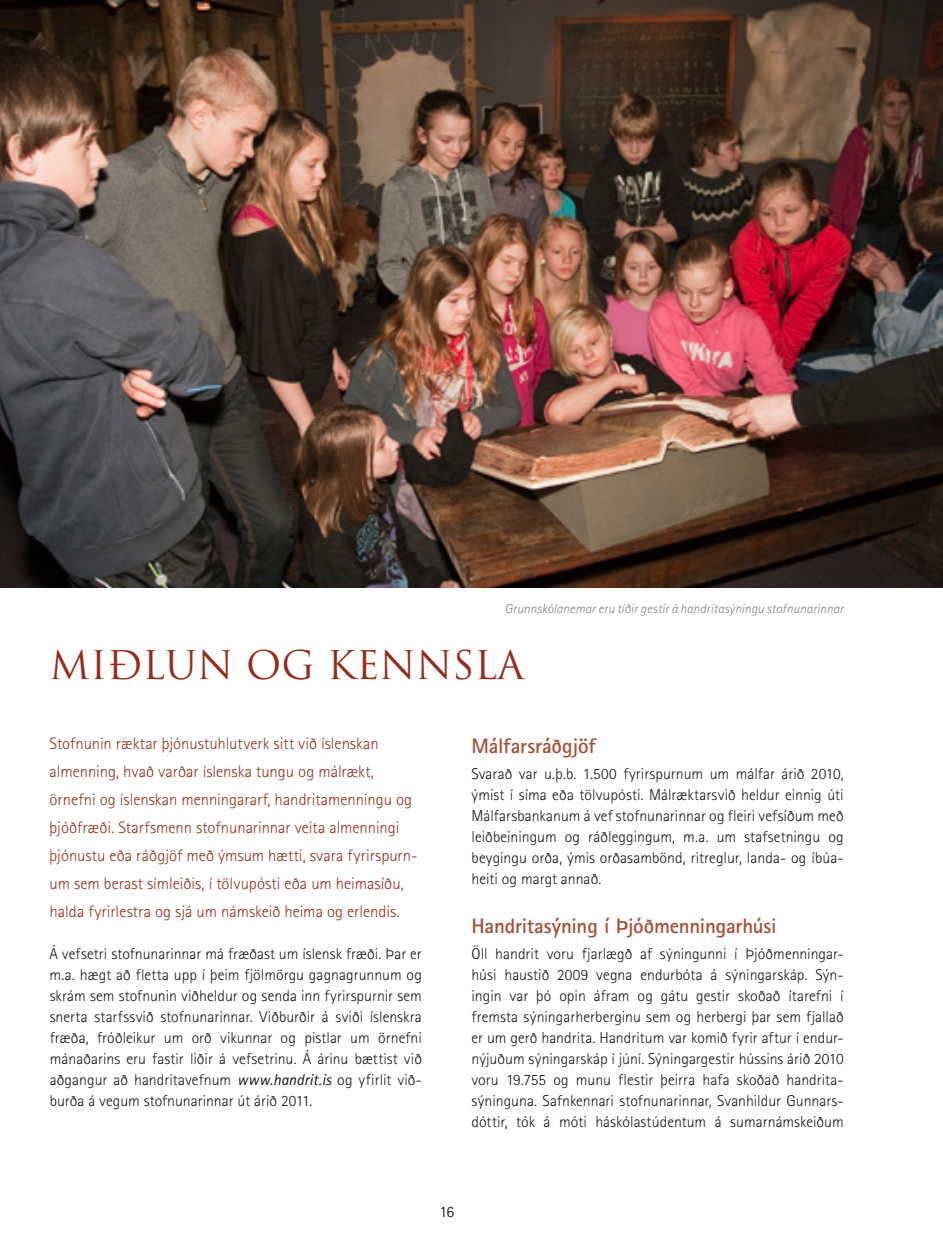
<style>
.page{position:relative;width:943px;height:1241px;background:#fff}
.page>*{position:absolute;margin:0;border:0;box-sizing:border-box;transform-origin:0 0}
.t1{font:38.5px "Trajan";color:#952d1d}
.t2{font:700 21px "Rotis Sans Serif";letter-spacing:-.01em;color:#a54e37}
.t3{font:300 16.62px/28px "Rotis Sans Serif";color:#952d1d}
.t4{font:300 15.75px/21px "Rotis Sans Serif";color:#131413;text-align:justify}
.t5{font:300 15.75px "Rotis Sans Serif";color:#000}
.t6{font:italic 300 13.12px "Rotis Sans Serif";letter-spacing:.005em;color:#818181}
.s1{font-weight:400;font-style:italic}
</style>
<div class="page">
<img style="left:0;top:0;width:943px;height:588px">
<p class="t6" style="left:505px;top:600px;width:340px">Grunnskólanemar eru tíðir gestir á handritasýningu stofnunarinnar</p>
<h1 class="t1" style="left:50px;top:642px;width:476px">MIÐLUN OG KENNSLA</h1>
<p class="t3" style="left:50px;top:729px;width:369px">Stofnunin ræktar þjónustuhlutverk sitt við íslenskan almenning, hvað varðar íslenska tungu og málrækt, örnefni og íslenskan menningararf, handritamenningu og þjóðfræði. Starfsmenn stofnunarinnar veita almenningi þjónustu eða ráðgjöf með ýmsum hætti, svara fyrirspurn&shy;um sem berast símleiðis, í tölvupósti eða um heimasíðu, halda fyrirlestra og sjá um námskeið heima og erlendis.</p>
<p class="t4" style="left:50px;top:942px;width:374px">Á vefsetri stofnunarinnar má fræðast um íslensk fræði. Þar er m.a. hægt að fletta upp í þeim fjölmörgu gagnagrunnum og skrám sem stofnunin viðheldur og senda inn fyrirspurnir sem snerta starfssvið stofnunarinnar. Viðburðir á sviði íslenskra fræða, fróðleikur um orð vikunnar og pistlar um örnefni mánaðarins eru fastir liðir á vefsetrinu. Á árinu bættist við aðgangur að handritavefnum <span class="s1">www.handrit.is</span> og yfirlit við&shy;burða á vegum stofnunarinnar út árið 2011.</p>
<h2 class="t2" style="left:471px;top:732px;width:127px">Málfarsráðgjöf</h2>
<p class="t4" style="left:471px;top:762px;width:374px">Svarað var u.þ.b. 1.500 fyrirspurnum um málfar árið 2010, ýmist í síma eða tölvupósti. Málræktarsvið heldur einnig úti Málfarsbankanum á vef stofnunarinnar og fleiri vefsíðum með leiðbeiningum og ráðleggingum, m.a. um stafsetningu og beygingu orða, ýmis orðasambönd, ritreglur, landa- og íbúa&shy;heiti og margt annað.</p>
<h2 class="t2" style="left:471px;top:912px;width:306px">Handritasýning í Þjóðmenningarhúsi</h2>
<p class="t4" style="left:471px;top:942px;width:374px">Öll handrit voru fjarlægð af sýningunni í Þjóðmenningar&shy;húsi haustið 2009 vegna endurbóta á sýningarskáp. Sýn&shy;ingin var þó opin áfram og gátu gestir skoðað ítarefni í fremsta sýningarherberginu sem og herbergi þar sem fjallað er um gerð handrita. Handritum var komið fyrir aftur í endur&shy;nýjuðum sýningarskáp í júní. Sýningargestir hússins árið 2010 voru 19.755 og munu flestir þeirra hafa skoðað handrita&shy;sýninguna. Safnkennari stofnunarinnar, Svanhildur Gunnars&shy;dóttir, tók á móti háskólastúdentum á sumarnámskeiðum</p>
<p class="t5" style="left:439px;top:1201px;width:16px">16</p>
</div>
